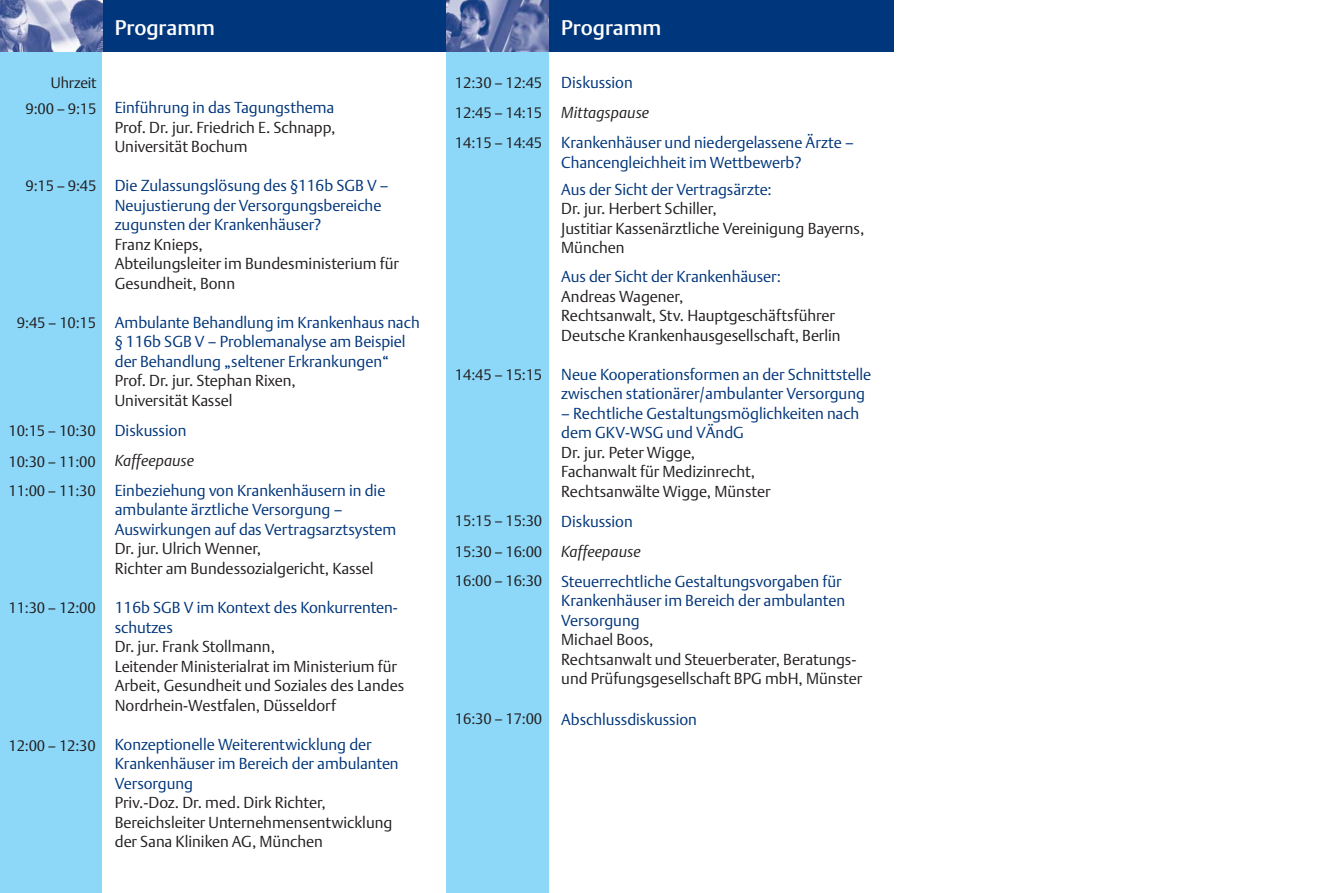
<style>
.page{position:relative;width:1338px;height:893px;background:#fff}
.page>*{position:absolute;margin:0;border:0;box-sizing:border-box;transform-origin:0 0}
.t1{font:21px "Thieme Argo Three";color:#fff}
.t2{font:15.75px/19.5px "Thieme Argo One";color:#00367b}
.t3{font:15.75px/19.5px "Thieme Argo One";color:#231f20}
.t4{font:italic 15.75px "Thieme Argo One";letter-spacing:.005em;color:#231f20}
.t5{font:15px/30.3px "Thieme Argo One";letter-spacing:-.01em;color:#231f20;text-align:justify}
</style>
<div class="page">
<div style="left:446px;top:51px;width:103px;height:841px;background:#8dd8f8"></div>
<div style="left:549px;top:0;width:345px;height:51px;background:#00367b"></div>
<div style="left:102px;top:0;width:344px;height:51px;background:#00367b"></div>
<img style="left:446px;top:0;width:103px;height:51px">
<div style="left:0;top:51px;width:102px;height:841px;background:#8dd8f8"></div>
<img style="left:0;top:0;width:102px;height:51px">
<p class="t5" style="left:25px;top:71px;width:73px;line-height:25.8px;text-align:right">Uhrzeit<br>9:00 – 9:15</p>
<p class="t5" style="left:25px;top:172px;width:72px">9:15 – 9:45</p>
<p class="t5" style="left:17px;top:309px;width:81px">9:45 – 10:15</p>
<p class="t5" style="left:9px;top:416px;width:89px;line-height:31.3px">10:15 – 10:30<br>10:30 – 11:00</p>
<p class="t5" style="left:9px;top:476px;width:89px">11:00 – 11:30</p>
<p class="t5" style="left:9px;top:594px;width:89px">11:30 – 12:00</p>
<p class="t5" style="left:9px;top:731px;width:89px">12:00 – 12:30</p>
<h1 class="t1" style="left:115px;top:20px;width:102px">Programm</h1>
<h1 class="t1" style="left:561px;top:20px;width:102px">Programm</h1>
<p class="t2" style="left:115px;top:99px;width:221px">Einführung in das Tagungsthema</p>
<p class="t3" style="left:115px;top:119px;width:222px">Prof. Dr. jur. Friedrich E. Schnapp,<br>Universität Bochum</p>
<p class="t2" style="left:115px;top:177px;width:275px">Die Zulassungslösung des §116b SGB V –<br>Neujustierung der Versorgungsbereiche zugunsten der Krankenhäuser?</p>
<p class="t3" style="left:115px;top:236px;width:286px">Franz Knieps,<br>Abteilungsleiter im Bundesministerium für<br>Gesundheit, Bonn</p>
<p class="t2" style="left:115px;top:314px;width:306px">Ambulante Behandlung im Krankenhaus nach § 116b SGB V – Problemanalyse am Beispiel der Behandlung „seltener Erkrankungen“</p>
<p class="t3" style="left:115px;top:372px;width:182px">Prof. Dr. jur. Stephan Rixen,<br>Universität Kassel</p>
<p class="t2" style="left:115px;top:422px;width:73px">Diskussion</p>
<p class="t4" style="left:115px;top:454px;width:81px">Kaffeepause</p>
<p class="t2" style="left:115px;top:482px;width:283px">Einbeziehung von Krankenhäusern in die ambulante ärztliche Versorgung –<br>Auswirkungen auf das Vertragsarztsystem</p>
<p class="t3" style="left:115px;top:540px;width:260px">Dr. jur. Ulrich Wenner,<br>Richter am Bundessozialgericht, Kassel</p>
<p class="t2" style="left:115px;top:599px;width:285px">116b SGB V im Kontext des Konkurrenten&shy;schutzes</p>
<p class="t3" style="left:115px;top:638px;width:291px">Dr. jur. Frank Stollmann,<br>Leitender Ministerialrat im Ministerium für Arbeit, Gesundheit und Soziales des Landes Nordrhein-Westfalen, Düsseldorf</p>
<p class="t2" style="left:115px;top:735px;width:285px">Konzeptionelle Weiterentwicklung der<br>Krankenhäuser im Bereich der ambulanten<br>Versorgung</p>
<p class="t3" style="left:115px;top:794px;width:279px">Priv.-Doz. Dr. med. Dirk Richter,<br>Bereichsleiter Unternehmensentwicklung der Sana Kliniken AG, München</p>
<p class="t5" style="left:455px;top:69px;width:89px">12:30 – 12:45<br>12:45 – 14:15<br>14:15 – 14:45</p>
<p class="t5" style="left:455px;top:361px;width:89px">14:45 – 15:15</p>
<p class="t5" style="left:455px;top:507px;width:89px;line-height:29.8px">15:15 – 15:30<br>15:30 – 16:00<br>16:00 – 16:30</p>
<p class="t5" style="left:455px;top:705px;width:89px">16:30 – 17:00</p>
<p class="t2" style="left:561px;top:75px;width:73px">Diskussion</p>
<p class="t4" style="left:561px;top:107px;width:89px">Mittagspause</p>
<p class="t2" style="left:561px;top:135px;width:294px">Krankenhäuser und niedergelassene Ärzte –<br>Chancengleichheit im Wettbewerb?</p>
<p class="t2" style="left:561px;top:181px;width:212px">Aus der Sicht der Vertragsärzte:</p>
<p class="t3" style="left:561px;top:201px;width:305px">Dr. jur. Herbert Schiller,<br>Justitiar Kassenärztliche Vereinigung Bayerns,<br>München</p>
<p class="t2" style="left:561px;top:268px;width:221px">Aus der Sicht der Krankenhäuser:</p>
<p class="t3" style="left:561px;top:288px;width:281px">Andreas Wagener,<br>Rechtsanwalt, Stv. Hauptgeschäftsführer<br>Deutsche Krankenhausgesellschaft, Berlin</p>
<p class="t2" style="left:561px;top:366px;width:312px">Neue Kooperationsformen an der Schnittstelle zwischen stationärer/ambulanter Versorgung</p>
<p class="t2" style="left:561px;top:405px;width:300px">– Rechtliche Gestaltungsmöglichkeiten nach dem GKV-WSG und VÄndG</p>
<p class="t3" style="left:561px;top:444px;width:211px">Dr. jur. Peter Wigge,<br>Fachanwalt für Medizinrecht,<br>Rechtsanwälte Wigge, Münster</p>
<p class="t2" style="left:561px;top:513px;width:73px">Diskussion</p>
<p class="t4" style="left:561px;top:545px;width:81px">Kaffeepause</p>
<p class="t2" style="left:561px;top:573px;width:285px">Steuerrechtliche Gestaltungsvorgaben für<br>Krankenhäuser im Bereich der ambulanten<br>Versorgung</p>
<p class="t3" style="left:561px;top:631px;width:302px">Michael Boos,<br>Rechtsanwalt und Steuerberater, Beratungs&shy;und Prüfungsgesellschaft BPG mbH, Münster</p>
<p class="t2" style="left:561px;top:711px;width:137px">Abschlussdiskussion</p>
</div>
